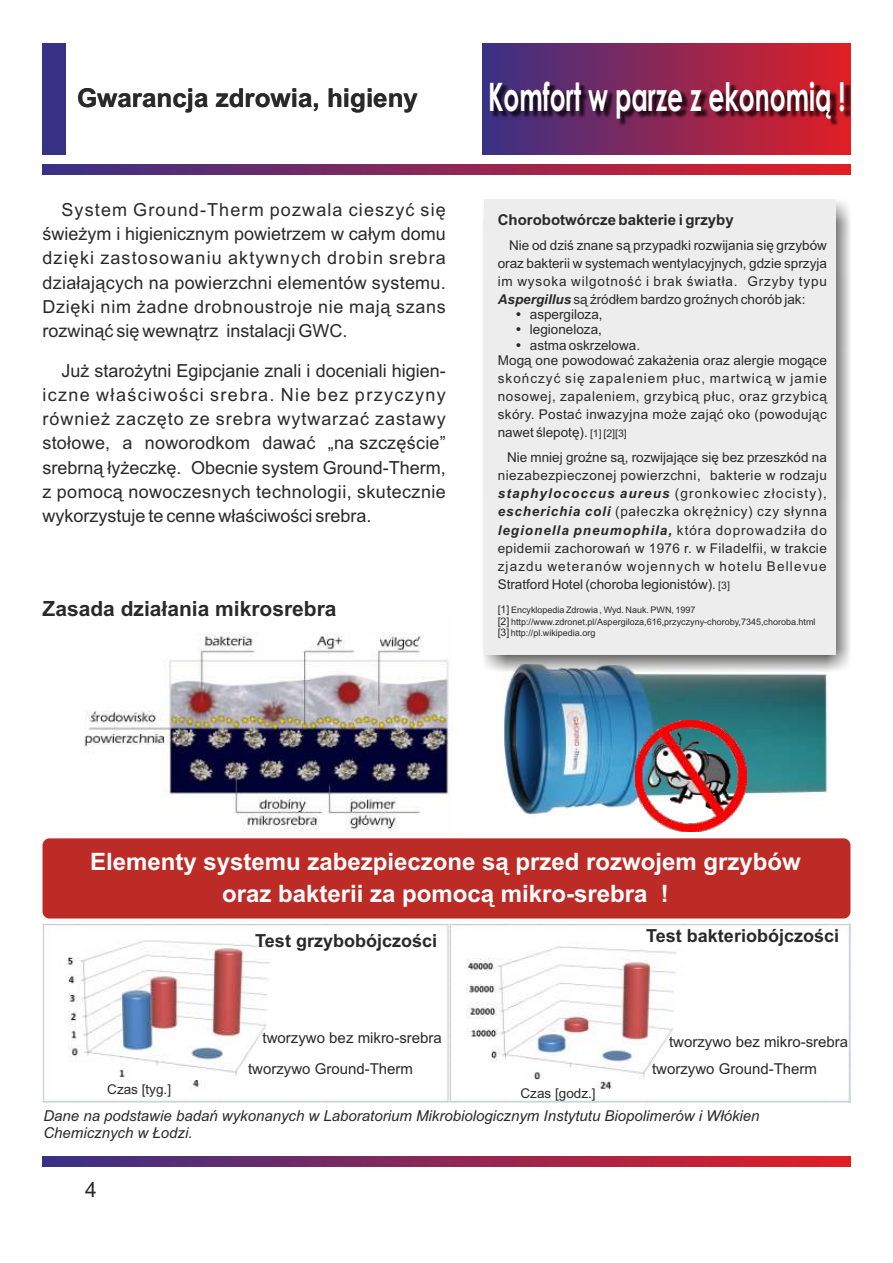
<style>
.page{position:relative;width:893px;height:1263px;background:#fff}
.page>*{position:absolute;margin:0;border:0;box-sizing:border-box;transform-origin:0 0}
.t1{font:700 39.3px "Century Gothic";color:#fff;scale:.63 1}
.t2{font:700 25.95px "Arial";color:#292929}
.t3{font:700 24px/32.1px "Arial";color:#fff;text-align:center}
.t4{font:700 21px "Arial";color:#292929}
.t5{font:21px "Arial";color:#292929}
.t6{font:18px/24.2px "Arial";color:#292929;text-align:justify}
.t7{font:700 18px "Arial";color:#292929}
.t8{font:italic 15px/16.8px "Arial";color:#292929}
.t9{font:15px/30.9px "Arial";color:#292929}
.t10{font:700 15px "Arial";color:#292929}
.t11{font:13.5px/18.1px "Arial";color:#292929;text-align:justify}
.t12{font:9px/11.7px "Arial";color:#292929}
.s1{font-weight:700;font-style:italic}
.s2{font-size:10.5px}
</style>
<div class="page">
<img style="left:504px;top:671px;width:325px;height:145px">
<img style="left:635px;top:720px;width:112px;height:112px">
<img style="left:84px;top:632px;width:369px;height:200px">
<img style="left:483px;top:200px;width:367px;height:471px">
<div style="left:485px;top:200px;width:351px;height:455px;background:#ededed"></div>
<div style="left:43px;top:838px;width:807px;height:80px;background:#bd2b26;border-radius:7px"></div>
<div style="left:43px;top:43px;width:23px;height:112px;background:#383085"></div>
<div style="left:483px;top:43px;width:367px;height:112px;background:linear-gradient(to right,#393185,#e11e25)"></div>
<img style="left:43px;top:924px;width:807px;height:179px">
<div style="left:491px;top:85px;width:359px;height:41px;background:#292929;opacity:.88"></div>
<svg style="left:43px;top:164px;width:807px;height:11px;background:#8d2754"></svg>
<svg style="left:43px;top:1156px;width:807px;height:11px;background:#8d2754"></svg>
<h2 class="t2" style="left:77px;top:88px;width:342px">Gwarancja zdrowia, higieny</h2>
<p class="t6" style="left:42px;top:199px;width:405px;text-indent:19px">System Ground-Therm pozwala cieszyć się świeżym i higienicznym powietrzem w całym domu dzięki zastosowaniu aktywnych drobin srebra działających na powierzchni elementów systemu.<br>Dzięki nim żadne drobnoustroje nie mają szans rozwinąć się wewnątrz instalacji GWC.</p>
<p class="t6" style="left:42px;top:360px;width:405px;text-indent:19px">Już starożytni Egipcjanie znali i doceniali higien&shy;iczne właściwości srebra. Nie bez przyczyny również zaczęto ze srebra wytwarzać zastawy stołowe, a noworodkom dawać „na szczęście” srebrną łyżeczkę. Obecnie system Ground-Therm, z pomocą nowoczesnych technologii, skutecznie wykorzystuje te cenne właściwości srebra.</p>
<h3 class="t4" style="left:43px;top:601px;width:296px">Zasada działania mikrosrebra</h3>
<h1 class="t1" style="left:488px;top:81px;width:569px">Komfort w parze z ekonomią !</h1>
<p class="t10" style="left:498px;top:214px;width:237px">Chorobotwórcze bakterie i grzyby</p>
<p class="t11" style="left:498px;top:237px;width:331px;text-indent:11px">Nie od dziś znane są przypadki rozwijania się grzybów oraz bakterii w systemach wentylacyjnych, gdzie sprzyja im wysoka wilgotność i brak światła. Grzyby typu <span class="s1">Aspergillus</span> są źródłem bardzo groźnych chorób jak:</p>
<p class="t11" style="left:530px;top:307px;width:74px">aspergiloza,</p>
<p class="t11" style="left:530px;top:322px;width:74px">legioneloza,</p>
<p class="t11" style="left:530px;top:337px;width:112px">astma oskrzelowa.</p>
<p class="t11" style="left:498px;top:352px;width:331px">Mogą one powodować zakażenia oraz alergie mogące</p>
<p class="t11" style="left:498px;top:370px;width:331px">skończyć się zapaleniem płuc, martwicą w jamie nosowej, zapaleniem, grzybicą płuc, oraz grzybicą skóry. Postać inwazyjna może zająć oko (powodując nawet ślepotę). <span class="s2">[1] [2][3]</span></p>
<p class="t11" style="left:498px;top:450px;width:331px;text-indent:9px">Nie mniej groźne są, rozwijające się bez przeszkód na niezabezpieczonej powierzchni, bakterie w rodzaju <span class="s1">staphylococcus aureus</span> (gronkowiec złocisty), <span class="s1">escherichia coli</span> (pałeczka okrężnicy) czy słynna <span class="s1">legionella pneumophila,</span> która doprowadziła do epidemii zachorowań w 1976 r. w Filadelfii, w trakcie zjazdu weteranów wojennych w hotelu Bellevue Stratford Hotel (choroba legionistów). <span class="s2">[3]</span></p>
<p class="t12" style="left:498px;top:605px;width:319px"><span class="s2">[1]</span> Encyklopedia Zdrowia , Wyd. Nauk. PWN, 1997<br><span class="s2">[2]</span> http://www.zdronet.pl/Aspergiloza,616,przyczyny-choroby,7345,choroba.html <span class="s2">[3]</span> http://pl.wikipedia.org</p>
<h3 class="t3" style="left:90px;top:848px;width:712px">Elementy systemu zabezpieczone są przed rozwojem grzybów oraz bakterii za pomocą mikro-srebra !</h3>
<h3 class="t7" style="left:255px;top:934px;width:183px">Test grzybobójczości</h3>
<p class="t9" style="left:248px;top:1023px;width:195px;text-indent:15px">tworzywo bez mikro-srebra tworzywo Ground-Therm</p>
<p class="t11" style="left:107px;top:1082px;width:65px">Czas [tyg.]</p>
<p class="t11" style="left:521px;top:1085px;width:77px">Czas [godz.]</p>
<h3 class="t7" style="left:646px;top:929px;width:194px">Test bakteriobójczości</h3>
<p class="t9" style="left:652px;top:1030px;width:198px;line-height:26.4px;text-indent:17px">tworzywo bez mikro-srebra tworzywo Ground-Therm</p>
<p class="t8" style="left:43px;top:1109px;width:718px">Dane na podstawie badań wykonanych w Laboratorium Mikrobiologicznym Instytutu Biopolimerów i Włókien<br>Chemicznych w Łodzi.</p>
<h3 class="t5" style="left:85px;top:1181px;width:13px">4</h3>
</div>
